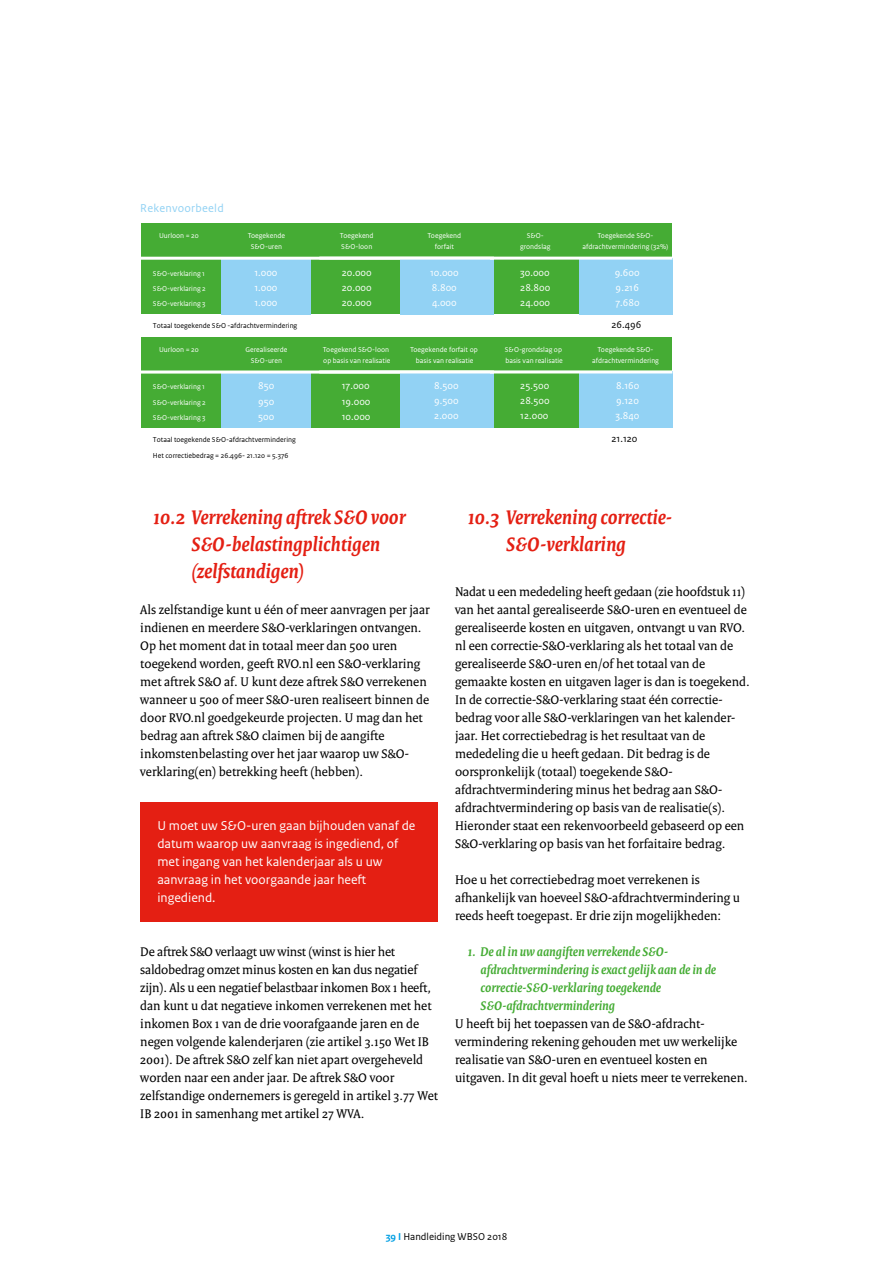
<style>
.page{position:relative;width:893px;height:1263px;background:#fff}
.page>*{position:absolute;margin:0;border:0;box-sizing:border-box;transform-origin:0 0}
.t1{font:italic 700 21px/27px "Rijksoverheid Serif";color:#e41f13}
.t2{font:13.5px/18px "Rijksoverheid Serif";color:#000}
.t3{font:13.5px/18px "Rijksoverheid Sans Text";color:#fff}
.t4{font:italic 700 13.5px/18px "Rijksoverheid Serif";color:#45ac34}
.t5{font:12px "Rijksoverheid Sans Text";letter-spacing:.02em;color:#92d2f4}
.t6{font:10.5px/15px "Rijksoverheid Sans Text";color:#fff;text-align:justify}
.t7{font:10.5px "Rijksoverheid Sans Text";color:#000}
.t8{font:7.5px/11.2px "Rijksoverheid Sans Text";color:#fff;text-align:center}
.t9{font:7.5px "Rijksoverheid Sans Text";color:#000}
.s1{font-weight:700;color:#009fe3}
</style>
<div class="page">
<div style="left:140px;top:802px;width:298px;height:119px;background:#e41f13"></div>
<div style="left:319px;top:337px;width:353px;height:91px;background:#45ac34"></div>
<div style="left:319px;top:223px;width:353px;height:91px;background:#45ac34"></div>
<div style="left:141px;top:223px;width:353px;height:91px;background:#45ac34"></div>
<div style="left:222px;top:258px;width:89px;height:56px;background:#92d2f4"></div>
<div style="left:400px;top:258px;width:94px;height:56px;background:#92d2f4"></div>
<hr style="left:141px;top:257px;width:353px;height:3px;background:#fff">
<div style="left:141px;top:337px;width:353px;height:91px;background:#45ac34"></div>
<div style="left:222px;top:372px;width:89px;height:56px;background:#92d2f4"></div>
<div style="left:400px;top:372px;width:94px;height:56px;background:#92d2f4"></div>
<svg style="left:141px;top:370px;width:353px;height:4px"></svg>
<div style="left:579px;top:258px;width:93px;height:56px;background:#92d2f4"></div>
<hr style="left:319px;top:257px;width:353px;height:3px;background:#fff">
<div style="left:400px;top:372px;width:89px;height:56px;background:#92d2f4"></div>
<div style="left:579px;top:372px;width:93px;height:56px;background:#92d2f4"></div>
<hr style="left:319px;top:370px;width:353px;height:3px;background:#fff">
<p class="t5" style="left:140px;top:201px;width:85px">Rekenvoorbeeld</p>
<p class="t8" style="left:248px;top:230px;width:39px">Toegekende<br>S&amp;O-uren</p>
<p class="t6" style="left:254px;top:265px;width:25px">1.000<br>1.000<br>1.000</p>
<p class="t9" style="left:153px;top:321px;width:146px">Totaal toegekende S&amp;O -afdrachtvermindering</p>
<p class="t8" style="left:159px;top:230px;width:41px">Uurloon = 20</p>
<p class="t8" style="left:153px;top:266px;width:54px;line-height:15px;text-align:left">S&amp;O-verklaring 1<br>S&amp;O-verklaring 2<br>S&amp;O-verklaring 3</p>
<p class="t8" style="left:245px;top:344px;width:43px">Gerealiseerde<br>S&amp;O-uren</p>
<p class="t6" style="left:258px;top:379px;width:18px">850<br>950<br>500</p>
<p class="t9" style="left:153px;top:435px;width:144px">Totaal toegekende S&amp;O-afdrachtvermindering</p>
<p class="t8" style="left:159px;top:344px;width:41px">Uurloon = 20</p>
<p class="t8" style="left:153px;top:380px;width:54px;line-height:15px;text-align:left">S&amp;O-verklaring 1<br>S&amp;O-verklaring 2<br>S&amp;O-verklaring 3</p>
<p class="t9" style="left:153px;top:451px;width:137px">Het correctiebedrag = 26.496- 21.120 = 5.376</p>
<p class="t8" style="left:340px;top:230px;width:35px;text-align:left">Toegekend<br>S&amp;O-loon</p>
<p class="t6" style="left:342px;top:265px;width:31px">20.000<br>20.000<br>20.000</p>
<p class="t8" style="left:323px;top:344px;width:69px;text-align:left">Toegekend S&amp;O-loon op basis van realisatie</p>
<p class="t6" style="left:342px;top:379px;width:30px">17.000<br>19.000<br>10.000</p>
<p class="t8" style="left:428px;top:230px;width:35px">Toegekend forfait</p>
<p class="t6" style="left:437px;top:265px;width:26px">7.000<br>7.000</p>
<p class="t6" style="left:437px;top:295px;width:26px">7. 0</p>
<p class="t6" style="left:430px;top:265px;width:30px;text-align:left">10.000<br>8.800<br>4.000</p>
<p class="t8" style="left:410px;top:344px;width:69px">Toegekende forfait op basis van realisatie</p>
<p class="t6" style="left:434px;top:379px;width:21px">595<br>665<br>35</p>
<p class="t6" style="left:434px;top:379px;width:26px">8.500<br>9.500<br>2.000</p>
<p class="t8" style="left:520px;top:230px;width:32px">S&amp;O&shy;grondslag</p>
<p class="t6" style="left:520px;top:265px;width:32px">30.000<br>28.800<br>24.000</p>
<p class="t8" style="left:505px;top:344px;width:60px;text-align:left">S&amp;O-grondslag op basis van realisatie</p>
<p class="t6" style="left:520px;top:379px;width:31px">25.500<br>28.500<br>12.000</p>
<p class="t8" style="left:583px;top:230px;width:87px">Toegekende S&amp;O&shy;afdrachtvermindering (32%)</p>
<p class="t6" style="left:615px;top:265px;width:26px">9.600<br>9.216<br>7.680</p>
<p class="t7" style="left:611px;top:319px;width:31px">26.496</p>
<p class="t8" style="left:592px;top:344px;width:68px">Toegekende S&amp;O&shy;afdrachtvermindering</p>
<p class="t6" style="left:616px;top:379px;width:25px">8.160<br>9.120<br>3.840</p>
<p class="t7" style="left:611px;top:432px;width:28px">21.120</p>
<h1 class="t1" style="left:191px;top:503px;width:216px;text-indent:-38px">10.2 Verrekening aftrek S&amp;O voor<br>S&amp;O-belastingplichtigen (zelfstandigen)</h1>
<p class="t2" style="left:140px;top:600px;width:291px">Als zelfstandige kunt u één of meer aanvragen per jaar indienen en meerdere S&amp;O-verklaringen ontvangen.<br>Op het moment dat in totaal meer dan 500 uren toegekend worden, geeft RVO.nl een S&amp;O-verklaring met aftrek S&amp;O af. U kunt deze aftrek S&amp;O verrekenen wanneer u 500 of meer S&amp;O-uren realiseert binnen de door RVO.nl goedgekeurde projecten. U mag dan het bedrag aan aftrek S&amp;O claimen bij de aangifte inkomstenbelasting over het jaar waarop uw S&amp;O&shy;verklaring(en) betrekking heeft (hebben).</p>
<p class="t3" style="left:157px;top:817px;width:260px">U moet uw S&amp;O-uren gaan bijhouden vanaf de datum waarop uw aanvraag is ingediend, of met ingang van het kalenderjaar als u uw aanvraag in het voorgaande jaar heeft ingediend.</p>
<p class="t2" style="left:140px;top:942px;width:299px">De aftrek S&amp;O verlaagt uw winst (winst is hier het saldobedrag omzet minus kosten en kan dus negatief zijn). Als u een negatief belastbaar inkomen Box 1 heeft, dan kunt u dat negatieve inkomen verrekenen met het inkomen Box 1 van de drie voorafgaande jaren en de negen volgende kalenderjaren (zie artikel 3.150 Wet IB 2001). De aftrek S&amp;O zelf kan niet apart overgeheveld worden naar een ander jaar. De aftrek S&amp;O voor zelfstandige ondernemers is geregeld in artikel 3.77 Wet IB 2001 in samenhang met artikel 27 WVA.</p>
<h1 class="t1" style="left:468px;top:503px;width:206px;text-align:center">10.3 Verrekening correctie-<br>S&amp;O-verklaring</h1>
<p class="t2" style="left:455px;top:582px;width:296px">Nadat u een mededeling heeft gedaan (zie hoofdstuk 11) van het aantal gerealiseerde S&amp;O-uren en eventueel de gerealiseerde kosten en uitgaven, ontvangt u van RVO. nl een correctie-S&amp;O-verklaring als het totaal van de gerealiseerde S&amp;O-uren en/of het totaal van de gemaakte kosten en uitgaven lager is dan is toegekend.<br>In de correctie-S&amp;O-verklaring staat één correctie&shy;bedrag voor alle S&amp;O-verklaringen van het kalender&shy;jaar. Het correctiebedrag is het resultaat van de mededeling die u heeft gedaan. Dit bedrag is de oorspronkelijk (totaal) toegekende S&amp;O&shy;afdrachtvermindering minus het bedrag aan S&amp;O&shy;afdrachtvermindering op basis van de realisatie(s).<br>Hieronder staat een rekenvoorbeeld gebaseerd op een S&amp;O-verklaring op basis van het forfaitaire bedrag.</p>
<p class="t2" style="left:455px;top:870px;width:287px">Hoe u het correctiebedrag moet verrekenen is afhankelijk van hoeveel S&amp;O-afdrachtvermindering u reeds heeft toegepast. Er drie zijn mogelijkheden:</p>
<p class="t4" style="left:480px;top:942px;width:237px;text-indent:-13px">1. De al in uw aangiften verrekende S&amp;O&shy;afdrachtvermindering is exact gelijk aan de in de correctie-S&amp;O-verklaring toegekende S&amp;O-afdrachtvermindering</p>
<p class="t2" style="left:455px;top:1014px;width:294px">U heeft bij het toepassen van de S&amp;O-afdracht&shy;vermindering rekening gehouden met uw werkelijke realisatie van S&amp;O-uren en eventueel kosten en uitgaven. In dit geval hoeft u niets meer te verrekenen.</p>
<p class="t7" style="left:386px;top:1231px;width:123px"><span class="s1">39 I</span> Handleiding WBSO 2018</p>
</div>
